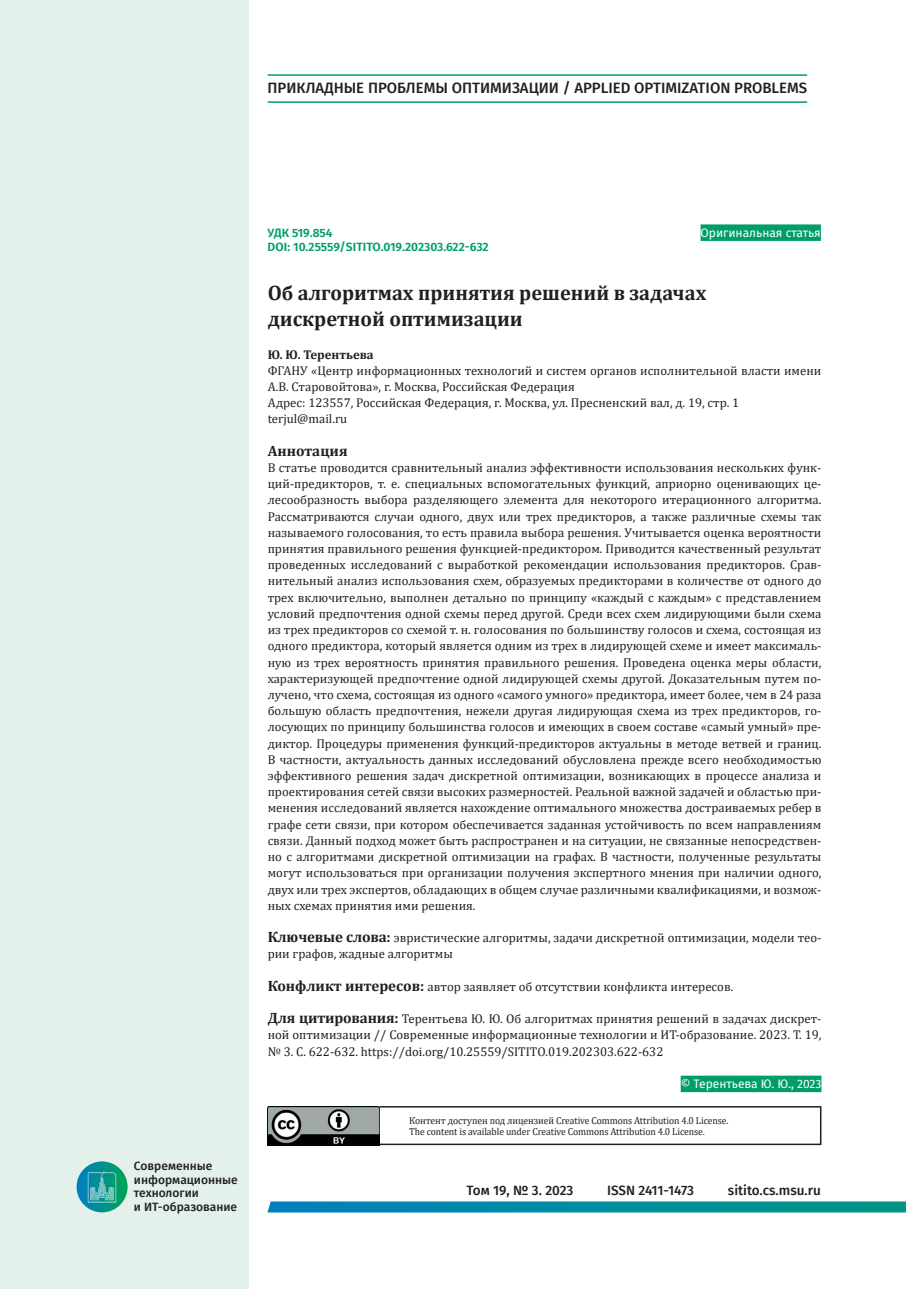
<style>
.page{position:relative;width:906px;height:1289px;background:#fff}
.page>*{position:absolute;margin:0;border:0;box-sizing:border-box;transform-origin:0 0}
.t1{font:700 21px/25.2px "Cambria";color:#231f20}
.t2{font:500 15px "Fira Sans";color:#231f20}
.t3{font:700 15px "Cambria";color:#231f20}
.t4{font:500 13.5px "Fira Sans";color:#231f20}
.t5{font:12.75px/16.2px "Cambria";color:#231f20}
.t6{font:700 12.75px "Cambria";color:#231f20}
.t7{font:500 12px/13.5px "Fira Sans";color:#231f20}
.t8{font:600 12px/14.4px "Fira Sans";color:#009e67}
.t9{font:12px "Fira Sans";color:#fff}
.t10{font:10.2px/10.5px "Cambria";letter-spacing:-.01em;color:#231f20;scale:.95 1}
.s1{font-weight:700;font-size:15px}
</style>
<div class="page">
<div style="left:0;top:0;width:249px;height:1288px;background:#e3f1ea"></div>
<img style="left:77px;top:1161px;width:51px;height:51px;border-radius:26px">
<svg style="left:267px;top:1201px;width:639px;height:11px;background:#0c90a5"></svg>
<div style="left:268px;top:1106px;width:553px;height:39px;border:2px solid #231f20"></div>
<img style="left:268px;top:1106px;width:111px;height:39px">
<hr style="left:268px;top:74px;width:539px;height:2px;background:#009e67">
<hr style="left:268px;top:101px;width:539px;height:2px;background:#009e67">
<div style="left:700px;top:224px;width:121px;height:17px;background:#009e67"></div>
<div style="left:680px;top:1075px;width:141px;height:17px;background:#009e67"></div>
<p class="t2" style="left:268px;top:76px;width:541px">ПРИКЛАДНЫЕ ПРОБЛЕМЫ ОПТИМИЗАЦИИ / APPLIED OPTIMIZATION PROBLEMS</p>
<p class="t7" style="left:134px;top:1158px;width:105px">Современные информационные технологии<br>и ИТ-образование</p>
<p class="t8" style="left:267px;top:224px;width:223px">УДК 519.854<br>DOI: 10.25559/SITITO.019.202303.622-632</p>
<p class="t9" style="left:700px;top:223px;width:122px">Оригинальная статья</p>
<h1 class="t1" style="left:268px;top:280px;width:440px">Об алгоритмах принятия решений в задачах дискретной оптимизации</h1>
<p class="t6" style="left:268px;top:345px;width:108px">Ю. Ю. Терентьева</p>
<p class="t5" style="left:268px;top:362px;width:555px">ФГАНУ «Центр информационных технологий и систем органов исполнительной власти имени А.В. Старовойтова», г. Москва, Российская Федерация<br>Адрес: 123557, Российская Федерация, г. Москва, ул. Пресненский вал, д. 19, стр. 1 terjul@mail.ru</p>
<p class="t3" style="left:268px;top:440px;width:81px">Аннотация</p>
<p class="t5" style="left:268px;top:459px;width:555px;text-align:justify">В статье проводится сравнительный анализ эффективности использования нескольких функ&shy;ций-предикторов, т. е. специальных вспомогательных функций, априорно оценивающих це&shy;лесообразность выбора разделяющего элемента для некоторого итерационного алгоритма.<br>Рассматриваются случаи одного, двух или трех предикторов, а также различные схемы так называемого голосования, то есть правила выбора решения. Учитывается оценка вероятности принятия правильного решения функцией-предиктором. Приводится качественный результат проведенных исследований с выработкой рекомендации использования предикторов. Срав&shy;нительный анализ использования схем, образуемых предикторами в количестве от одного до трех включительно, выполнен детально по принципу «каждый с каждым» с представлением условий предпочтения одной схемы перед другой. Среди всех схем лидирующими были схема из трех предикторов со схемой т. н. голосования по большинству голосов и схема, состоящая из одного предиктора, который является одним из трех в лидирующей схеме и имеет максималь&shy;ную из трех вероятность принятия правильного решения. Проведена оценка меры области, характеризующей предпочтение одной лидирующей схемы другой. Доказательным путем по&shy;лучено, что схема, состоящая из одного «самого умного» предиктора, имеет более, чем в 24 раза большую область предпочтения, нежели другая лидирующая схема из трех предикторов, го&shy;лосующих по принципу большинства голосов и имеющих в своем составе «самый умный» пре&shy;диктор. Процедуры применения функций-предикторов актуальны в методе ветвей и границ.<br>В частности, актуальность данных исследований обусловлена прежде всего необходимостью эффективного решения задач дискретной оптимизации, возникающих в процессе анализа и проектирования сетей связи высоких размерностей. Реальной важной задачей и областью при&shy;менения исследований является нахождение оптимального множества достраиваемых ребер в графе сети связи, при котором обеспечивается заданная устойчивость по всем направлениям связи. Данный подход может быть распространен и на ситуации, не связанные непосредствен&shy;но с алгоритмами дискретной оптимизации на графах. В частности, полученные результаты могут использоваться при организации получения экспертного мнения при наличии одного, двух или трех экспертов, обладающих в общем случае различными квалификациями, и возмож&shy;ных схемах принятия ими решения.</p>
<p class="t5" style="left:268px;top:929px;width:555px"><span class="s1">Ключевые слова:</span> эвристические алгоритмы, задачи дискретной оптимизации, модели тео&shy;рии графов, жадные алгоритмы</p>
<p class="t5" style="left:268px;top:978px;width:467px"><span class="s1">Конфликт интересов:</span> автор заявляет об отсутствии конфликта интересов.</p>
<p class="t5" style="left:268px;top:1010px;width:555px;text-align:justify"><span class="s1">Для цитирования:</span> Терентьева Ю. Ю. Об алгоритмах принятия решений в задачах дискрет&shy;ной оптимизации // Современные информационные технологии и ИТ-образование. 2023. Т. 19, № 3. С. 622-632. https://doi.org/10.25559/SITITO.019.202303.622-632</p>
<p class="t9" style="left:680px;top:1074px;width:142px">© Терентьева Ю. Ю., 2023</p>
<p class="t10" style="left:409px;top:1115px;width:338px">Контент доступен под лицензией Creative Commons Attribution 4.0 License.<br>The content is available under Creative Commons Attribution 4.0 License.</p>
<p class="t4" style="left:466px;top:1179px;width:108px">Том 19, № 3. 2023</p>
<p class="t4" style="left:607px;top:1179px;width:88px">ISSN 2411-1473</p>
<p class="t4" style="left:728px;top:1179px;width:94px">sitito.cs.msu.ru</p>
</div>
